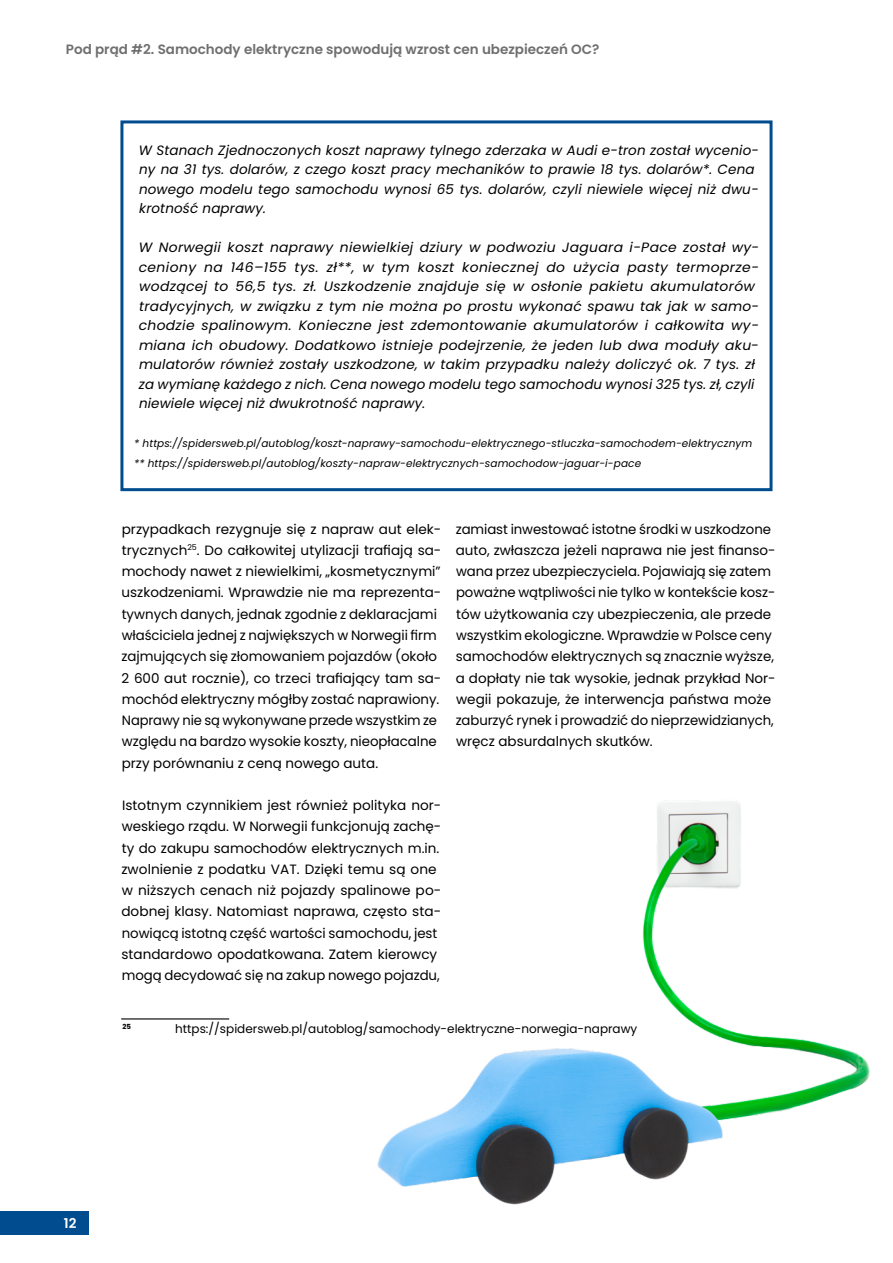
<style>
.page{position:relative;width:893px;height:1263px;background:#fff}
.page>*{position:absolute;margin:0;border:0;box-sizing:border-box;transform-origin:0 0}
.t1{font:13.5px/21.3px "Poppins";color:#000}
.t2{font:italic 13.5px/19.5px "Poppins";letter-spacing:.015em;color:#000}
.t3{font:600 13.5px "Poppins";color:#706f6f}
.t4{font:600 13.5px "Poppins";color:#fff}
.t5{font:12px "Poppins";color:#000}
.t6{font:italic 10.5px/19.5px "Poppins";letter-spacing:.01em;color:#000}
.t7{font:700 7.05px "Poppins";color:#000}
</style>
<div class="page">
<div style="left:0;top:1211px;width:88px;height:24px;background:#004c8e"></div>
<div style="left:120px;top:120px;width:652px;height:371px;border:3px solid #004c8e"></div>
<hr style="left:121px;top:1018px;width:108px;height:1px;background:#000">
<img style="left:377px;top:800px;width:493px;height:405px">
<p class="t3" style="left:66px;top:42px;width:535px">Pod prąd #2. Samochody elektryczne spowodują wzrost cen ubezpieczeń OC?</p>
<p class="t2" style="left:139px;top:140px;width:622px">W Stanach Zjednoczonych koszt naprawy tylnego zderzaka w Audi e-tron został wycenio&shy;ny na 31 tys. dolarów, z czego koszt pracy mechaników to prawie 18 tys. dolarów*. Cena nowego modelu tego samochodu wynosi 65 tys. dolarów, czyli niewiele więcej niż dwu&shy;krotność naprawy.</p>
<p class="t2" style="left:139px;top:238px;width:622px">W Norwegii koszt naprawy niewielkiej dziury w podwoziu Jaguara i-Pace został wy&shy;ceniony na 146–155 tys. zł**, w tym koszt koniecznej do użycia pasty termoprze&shy;wodzącej to 56,5 tys. zł. Uszkodzenie znajduje się w osłonie pakietu akumulatorów tradycyjnych, w związku z tym nie można po prostu wykonać spawu tak jak w samo&shy;chodzie spalinowym. Konieczne jest zdemontowanie akumulatorów i całkowita wy&shy;miana ich obudowy. Dodatkowo istnieje podejrzenie, że jeden lub dwa moduły aku&shy;mulatorów również zostały uszkodzone, w takim przypadku należy doliczyć ok. 7 tys. zł za wymianę każdego z nich. Cena nowego modelu tego samochodu wynosi 325 tys. zł, czyli niewiele więcej niż dwukrotność naprawy.</p>
<p class="t6" style="left:134px;top:434px;width:620px">* https://spidersweb.pl/autoblog/koszt-naprawy-samochodu-elektrycznego-stluczka-samochodem-elektrycznym ** https://spidersweb.pl/autoblog/koszty-napraw-elektrycznych-samochodow-jaguar-i-pace</p>
<p class="t1" style="left:121px;top:518px;width:321px">przypadkach rezygnuje się z napraw aut elek&shy;trycznych<sup>25</sup>. Do całkowitej utylizacji trafiają sa&shy;mochody nawet z niewielkimi, „kosmetycznymi” uszkodzeniami. Wprawdzie nie ma reprezenta&shy;tywnych danych, jednak zgodnie z deklaracjami właściciela jednej z największych w Norwegii firm zajmujących się złomowaniem pojazdów (około 2 600 aut rocznie), co trzeci trafiający tam sa&shy;mochód elektryczny mógłby zostać naprawiony.<br>Naprawy nie są wykonywane przede wszystkim ze względu na bardzo wysokie koszty, nieopłacalne przy porównaniu z ceną nowego auta.</p>
<p class="t1" style="left:121px;top:795px;width:322px">Istotnym czynnikiem jest również polityka nor&shy;weskiego rządu. W Norwegii funkcjonują zachę&shy;ty do zakupu samochodów elektrycznych m.in. zwolnienie z podatku VAT. Dzięki temu są one w niższych cenach niż pojazdy spalinowe po&shy;dobnej klasy. Natomiast naprawa, często sta&shy;nowiącą istotną część wartości samochodu, jest standardowo opodatkowana. Zatem kierowcy mogą decydować się na zakup nowego pojazdu,</p>
<p class="t1" style="left:456px;top:518px;width:321px">zamiast inwestować istotne środki w uszkodzone auto, zwłaszcza jeżeli naprawa nie jest finanso&shy;wana przez ubezpieczyciela. Pojawiają się zatem poważne wątpliwości nie tylko w kontekście kosz&shy;tów użytkowania czy ubezpieczenia, ale przede wszystkim ekologiczne. Wprawdzie w Polsce ceny samochodów elektrycznych są znacznie wyższe, a dopłaty nie tak wysokie, jednak przykład Nor&shy;wegii pokazuje, że interwencja państwa może zaburzyć rynek i prowadzić do nieprzewidzianych, wręcz absurdalnych skutków.</p>
<p class="t7" style="left:123px;top:1023px;width:10px">25</p>
<p class="t5" style="left:175px;top:1022px;width:464px">https://spidersweb.pl/autoblog/samochody-elektryczne-norwegia-naprawy</p>
<p class="t4" style="left:64px;top:1215px;width:14px">12</p>
</div>
